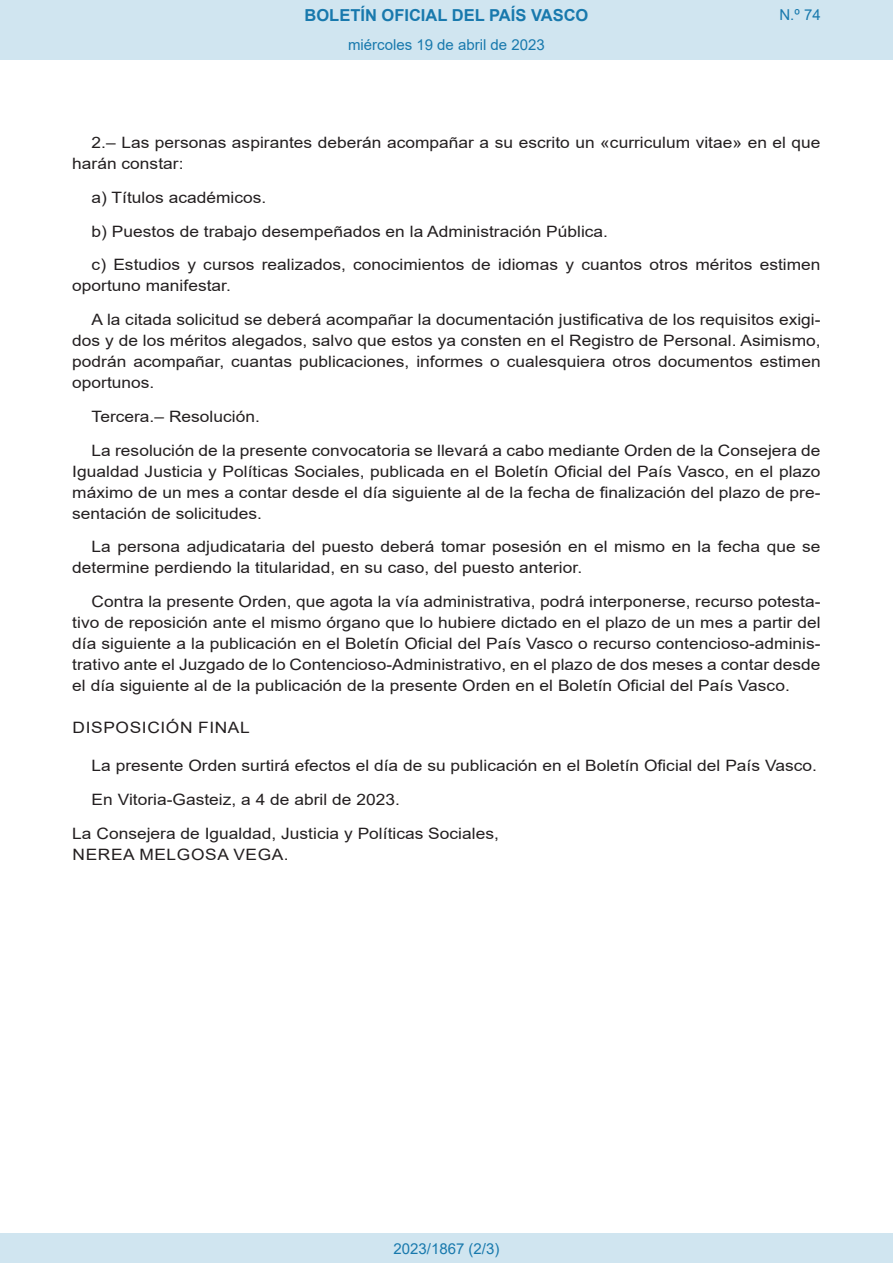
<style>
.page{position:relative;width:893px;height:1263px;background:#fff}
.page>*{position:absolute;margin:0;border:0;box-sizing:border-box;transform-origin:0 0}
.t1{font:700 16.5px "Arial";color:#1879ad}
.BOPVDetalle{font:15.6px/21px "Arial";color:#231f20;scale:1.11 1}
.BOPVFirmaPuesto{font:15.6px "Arial";color:#231f20;scale:1.11 1}
.BOPVFirmaLugFec{font:15.6px "Arial";color:#231f20;scale:1.11 1}
.BOPVFirmaNombre{font:15.6px "Arial";letter-spacing:.035em;color:#231f20;scale:1.11 1}
.BOPVDisposicion{font:15.6px "Arial";letter-spacing:.035em;color:#231f20;scale:1.11 1}
.Paginacion_Centro{font:15px "Arial";color:#1879ad}
</style>
<div class="page">
<div style="left:0;top:0;width:893px;height:60px;background:#d0e5f0"></div>
<div style="left:0;top:1233px;width:893px;height:30px;background:#d0e5f0"></div>
<p class="t1" style="left:305px;top:3px;width:285px">BOLETÍN OFICIAL DEL PAÍS VASCO</p>
<p class="Paginacion_Centro" style="left:348px;top:35px;width:198px">miércoles 19 de abril de 2023</p>
<p class="Paginacion_Centro" style="left:779px;top:5px;width:43px">N.º 74</p>
<p class="BOPVDetalle" style="left:72px;top:132px;width:676px;text-indent:19px">2.– Las personas aspirantes deberán acompañar a su escrito un «curriculum vitae» en el que harán constar:</p>
<p class="BOPVDetalle" style="left:92px;top:187px;width:159px">a) Títulos académicos.</p>
<p class="BOPVDetalle" style="left:92px;top:221px;width:467px">b) Puestos de trabajo desempeñados en la Administración Pública.</p>
<p class="BOPVDetalle" style="left:72px;top:254px;width:676px;text-indent:19px">c) Estudios y cursos realizados, conocimientos de idiomas y cuantos otros méritos estimen oportuno manifestar.</p>
<p class="BOPVDetalle" style="left:72px;top:309px;width:676px;text-align:justify;text-indent:19px">A la citada solicitud se deberá acompañar la documentación justificativa de los requisitos exigi&shy;dos y de los méritos alegados, salvo que estos ya consten en el Registro de Personal. Asimismo, podrán acompañar, cuantas publicaciones, informes o cualesquiera otros documentos estimen oportunos.</p>
<p class="BOPVDetalle" style="left:92px;top:406px;width:153px">Tercera.– Resolución.</p>
<p class="BOPVDetalle" style="left:72px;top:440px;width:676px;text-align:justify;text-indent:19px">La resolución de la presente convocatoria se llevará a cabo mediante Orden de la Consejera de Igualdad Justicia y Políticas Sociales, publicada en el Boletín Oficial del País Vasco, en el plazo máximo de un mes a contar desde el día siguiente al de la fecha de finalización del plazo de pre&shy;sentación de solicitudes.</p>
<p class="BOPVDetalle" style="left:72px;top:536px;width:676px;text-indent:19px">La persona adjudicataria del puesto deberá tomar posesión en el mismo en la fecha que se determine perdiendo la titularidad, en su caso, del puesto anterior.</p>
<p class="BOPVDetalle" style="left:72px;top:591px;width:676px;text-align:justify;text-indent:19px">Contra la presente Orden, que agota la vía administrativa, podrá interponerse, recurso potesta&shy;tivo de reposición ante el mismo órgano que lo hubiere dictado en el plazo de un mes a partir del día siguiente a la publicación en el Boletín Oficial del País Vasco o recurso contencioso-adminis&shy;trativo ante el Juzgado de lo Contencioso-Administrativo, en el plazo de dos meses a contar desde el día siguiente al de la publicación de la presente Orden en el Boletín Oficial del País Vasco.</p>
<p class="BOPVDisposicion" style="left:73px;top:717px;width:161px">DISPOSICIÓN FINAL</p>
<p class="BOPVDetalle" style="left:92px;top:755px;width:655px">La presente Orden surtirá efectos el día de su publicación en el Boletín Oficial del País Vasco.</p>
<p class="BOPVFirmaLugFec" style="left:92px;top:789px;width:279px">En Vitoria-Gasteiz, a 4 de abril de 2023.</p>
<p class="BOPVFirmaPuesto" style="left:72px;top:823px;width:386px">La Consejera de Igualdad, Justicia y Políticas Sociales,</p>
<p class="BOPVFirmaNombre" style="left:73px;top:844px;width:196px">NEREA MELGOSA VEGA.</p>
<p class="Paginacion_Centro" style="left:393px;top:1238px;width:107px">2023/1867 (2/3)</p>
</div>
